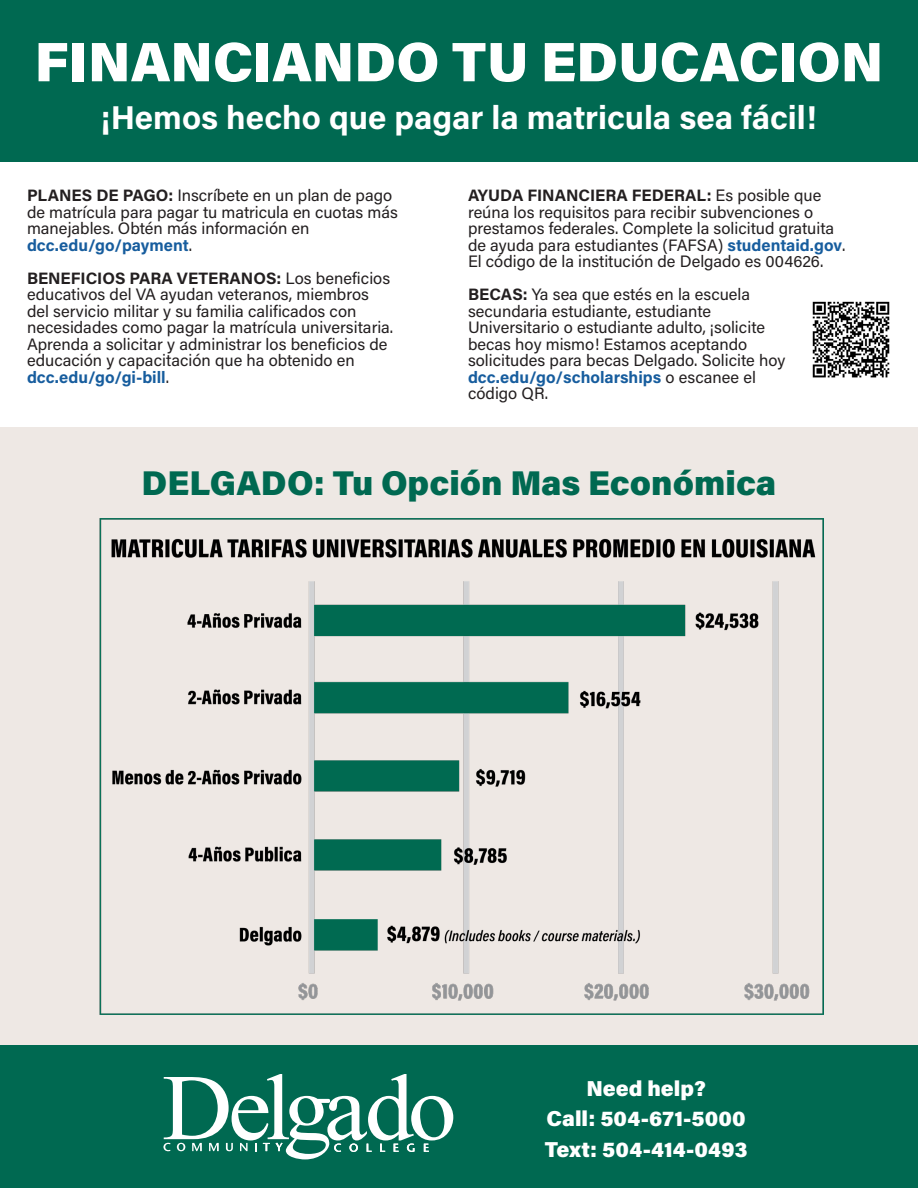
<style>
.page{position:relative;width:918px;height:1188px;background:#fff}
.page>*{position:absolute;margin:0;border:0;box-sizing:border-box;transform-origin:0 0}
.t1{font:900 55.5px "Acumin Pro";color:#fff}
.t2{font:900 34.35px "Acumin Pro";color:#006951}
.t3{font:700 33px "Acumin Pro";color:#fff}
.t4{font:900 21.6px "Acumin Pro";letter-spacing:.005em;color:#fff}
.t5{font:16.5px/16.5px "Acumin Pro";color:#231f20}
.t6{font:700 16.5px "Acumin Pro";color:#175d9e}
.s1{font-weight:700}
.s2{font-weight:400;color:#231f20}
.s3{font-weight:700;color:#175d9e}
</style>
<div class="page">
<div style="left:0;top:428px;width:918px;height:617px;background:#eee8e4"></div>
<div style="left:0;top:1045px;width:918px;height:143px;background:#006951"></div>
<div style="left:0;top:0;width:918px;height:161px;background:#006951"></div>
<svg style="left:163px;top:1074px;width:290px;height:85px"></svg>
<img style="left:99px;top:519px;width:725px;height:495px">
<img style="left:812px;top:301px;width:78px;height:77px">
<p class="t1" style="left:35px;top:23px;width:850px">FINANCIANDO TU EDUCACION</p>
<p class="t3" style="left:102px;top:95px;width:716px">¡Hemos hecho que pagar la matricula sea fácil!</p>
<p class="t5" style="left:27px;top:187px;width:372px"><span class="s1">PLANES DE PAGO:</span> Inscríbete en un plan de pago de matrícula para pagar tu matricula en cuotas más manejables. Obtén más información en</p>
<p class="t6" style="left:27px;top:233px;width:167px">dcc.edu/go/payment<span class="s2">.</span></p>
<p class="t5" style="left:27px;top:269px;width:368px"><span class="s1">BENEFICIOS PARA VETERANOS:</span> Los beneficios educativos del VA ayudan veteranos, miembros del servicio militar y su familia calificados con necesidades como pagar la matrícula universitaria.<br>Aprenda a solicitar y administrar los beneficios de educación y capacitación que ha obtenido en</p>
<p class="t6" style="left:27px;top:365px;width:144px">dcc.edu/go/gi-bill<span class="s2">.</span></p>
<p class="t5" style="left:468px;top:187px;width:379px"><span class="s1">AYUDA FINANCIERA FEDERAL:</span> Es posible que reúna los requisitos para recibir subvenciones o prestamos federales. Complete la solicitud gratuita de ayuda para estudiantes (FAFSA) <span class="s3">studentaid.gov</span>.<br>El código de la institución de Delgado es 004626.</p>
<p class="t5" style="left:468px;top:286px;width:319px"><span class="s1">BECAS:</span> Ya sea que estés en la escuela secundaria estudiante, estudiante Universitario o estudiante adulto, ¡solicite becas hoy mismo! Estamos aceptando solicitudes para becas Delgado. Solicite hoy <span class="s3">dcc.edu/go/scholarships</span> o escanee el código QR.</p>
<p class="t2" style="left:142px;top:459px;width:636px">DELGADO: Tu Opción Mas Económica</p>
<p class="t4" style="left:586px;top:1073px;width:121px">Need help?</p>
<p class="t4" style="left:547px;top:1103px;width:201px">Call: 504-671-5000</p>
<p class="t4" style="left:545px;top:1134px;width:204px">Text: 504-414-0493</p>
</div>
